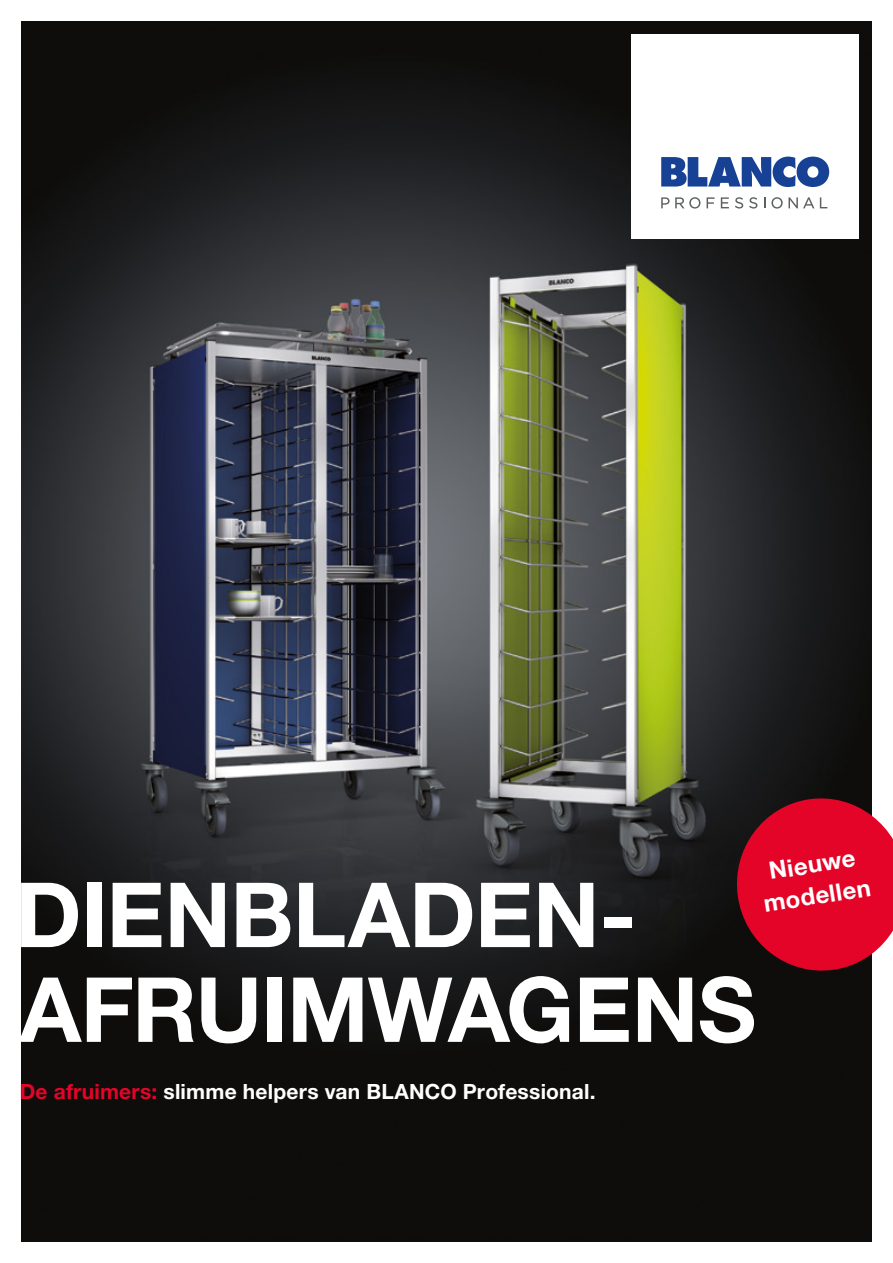
<style>
.page{position:relative;width:893px;height:1263px;background:#fff}
.page>*{position:absolute;margin:0;border:0;box-sizing:border-box;transform-origin:0 0}
.t1{font:700 90px/94.8px "Helvetica Neue LTW1 G";letter-spacing:-.01em;color:#fff}
.t2{font:700 24px/31.5px "Helvetica Neue LTW1 G";color:#fff;text-align:center}
.t3{font:700 21px "Helvetica Neue LTW1 G";letter-spacing:.01em;color:#fff}
.s1{color:#e40428}
</style>
<div class="page">
<img style="left:21px;top:21px;width:851px;height:1221px">
<div style="left:631px;top:34px;width:228px;height:204px;background:#fff"></div>
<svg style="left:661px;top:157px;width:168px;height:30px"></svg>
<svg style="left:661px;top:197px;width:8px;height:11px"></svg>
<svg style="left:675px;top:197px;width:25px;height:12px"></svg>
<svg style="left:707px;top:197px;width:8px;height:11px"></svg>
<svg style="left:721px;top:197px;width:8px;height:11px"></svg>
<svg style="left:735px;top:197px;width:8px;height:12px"></svg>
<svg style="left:749px;top:197px;width:8px;height:12px"></svg>
<svg style="left:771px;top:197px;width:43px;height:12px"></svg>
<svg style="left:820px;top:197px;width:7px;height:11px"></svg>
<svg style="left:731px;top:793px;width:162px;height:183px;background:#b8122c"></svg>
<h1 class="t1" style="left:15px;top:867px;width:743px">DIENBLADEN-<br>AFRUIMWAGENS</h1>
<p class="t2" style="left:756px;top:857px;width:110px;rotate:-9deg">Nieuwe modellen</p>
<p class="t3" style="left:20px;top:1079px;width:577px"><span class="s1">De afruimers:</span> slimme helpers van BLANCO Professional.</p>
</div>
